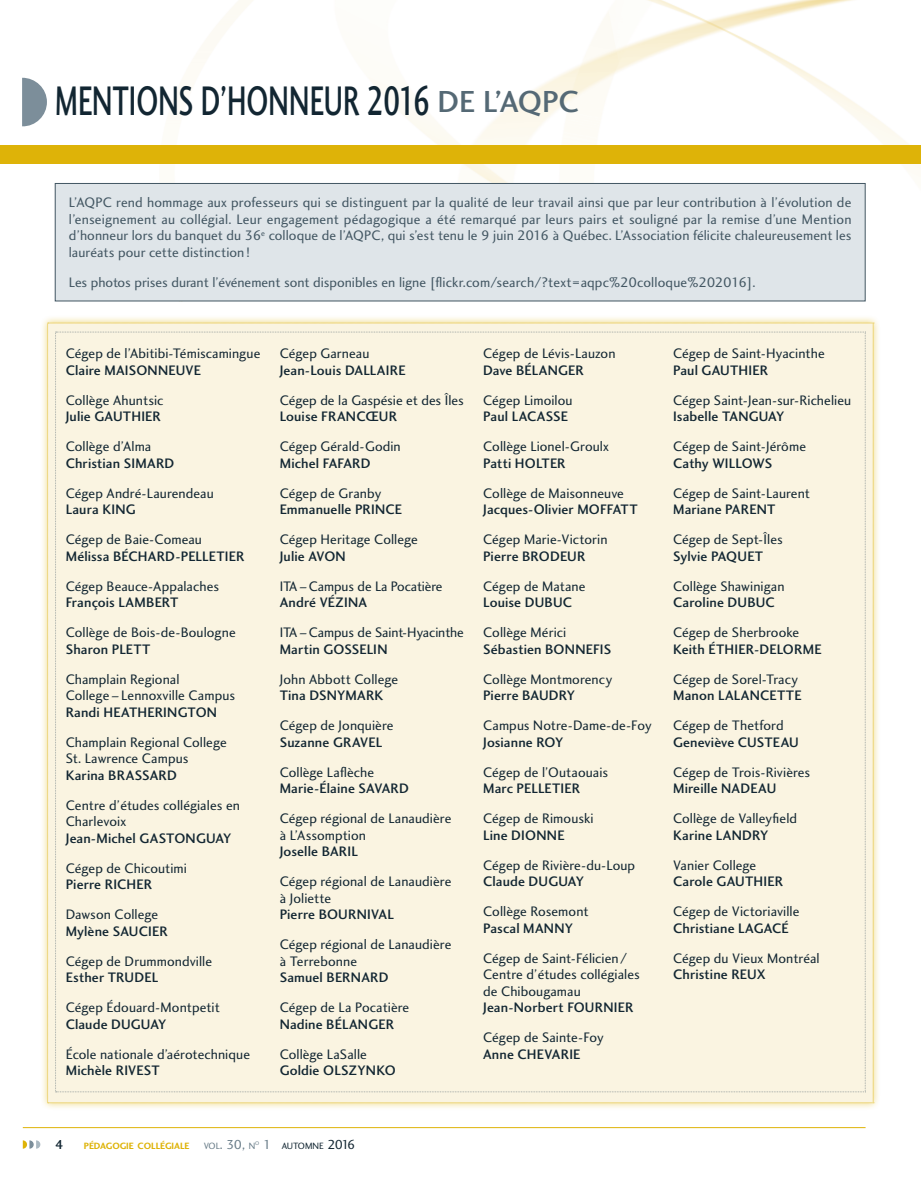
<style>
.page{position:relative;width:921px;height:1189px;background:#fff}
.page>*{position:absolute;margin:0;border:0;box-sizing:border-box;transform-origin:0 0}
.t1{font:42.75px "Charlotte Sans Medium Plain";color:#122632;scale:.67 1}
.t2{font:14.25px/16.5px "Charlotte Sans Book Plain";letter-spacing:.005em;color:#122632}
.t3{font:14.25px/16.5px "Charlotte Sans Book Plain";color:#425662;text-align:justify}
.t4{font:14.25px/16.5px "Charlotte Sans Medium Plain";letter-spacing:.01em;color:#122632}
.t5{font:13.5px "Charlotte Sans Medium Plain";color:#122632}
.t6{font:9.45px "Charlotte Sans Bold Plain";color:#deb308}
.t7{font:9.45px "Charlotte Sans Book Plain";color:#122632}
.t8{font:9.45px "Charlotte Sans Book Plain";color:#687c88}
.t9{font:5.55px "Charlotte Sans Book Plain";color:#687c88}
.s1{font-size:31.5px;color:#556975}
.s2{font-family:"Charlotte Sans Medium Plain"}
.s3{font-family:"Charlotte Sans Book Plain"}
.s4{font-size:13.5px}
.s5{font-size:13.5px;color:#687c88}
</style>
<div class="page">
<img style="left:0;top:0;width:921px;height:200px">
<div style="left:0;top:145px;width:921px;height:18px;background:#deb308"></div>
<hr style="left:23px;top:1127px;width:842px;height:1px;background:#deb308">
<svg style="left:23px;top:1140px;width:17px;height:9px"></svg>
<svg style="left:22px;top:78px;width:25px;height:49px"></svg>
<div style="left:40px;top:315px;width:840px;height:796px;background:#deb308;opacity:.88"></div>
<div style="left:55px;top:183px;width:810px;height:118px;background:#dfe5e9"></div>
<div style="left:55px;top:183px;width:810px;height:118px;border:1px solid #425662"></div>
<div style="left:47px;top:323px;width:827px;height:781px;background:#faf4e1"></div>
<p class="t1" style="left:55px;top:76px;width:783px">MENTIONS D’HONNEUR 2016 <span class="s1">DE L’AQPC</span></p>
<p class="t3" style="left:69px;top:194px;width:784px">L’AQPC rend hommage aux professeurs qui se distinguent par la qualité de leur travail ainsi que par leur contribution à l’évolution de l’enseignement au collégial. Leur engagement pédagogique a été remarqué par leurs pairs et souligné par la remise d’une Mention d’honneur lors du banquet du 36<sup>e</sup> colloque de l’AQPC, qui s’est tenu le 9 juin 2016 à Québec. L’Association félicite chaleureusement les lauréats pour cette distinction !</p>
<p class="t3" style="left:69px;top:274px;width:688px">Les photos prises durant l’événement sont disponibles en ligne [flickr.com/search/?text=aqpc%20colloque%202016].</p>
<p class="t2" style="left:66px;top:345px;width:196px">Cégep de l’Abitibi-Témiscamingue<br><span class="s2">Claire MAISONNEUVE</span></p>
<p class="t2" style="left:66px;top:392px;width:99px">Collège Ahuntsic<br><span class="s2">Julie GAUTHIER</span></p>
<p class="t4" style="left:66px;top:438px;width:110px"><span class="s3">Collège d’Alma<br></span>Christian SIMARD</p>
<p class="t2" style="left:66px;top:485px;width:149px">Cégep André-Laurendeau<br><span class="s2">Laura KING</span></p>
<p class="t4" style="left:66px;top:531px;width:180px"><span class="s3">Cégep de Baie-Comeau<br></span>Mélissa BÉCHARD-PELLETIER</p>
<p class="t2" style="left:66px;top:578px;width:155px">Cégep Beauce-Appalaches<br><span class="s2">François LAMBERT</span></p>
<p class="t2" style="left:66px;top:624px;width:171px">Collège de Bois-de-Boulogne<br><span class="s2">Sharon PLETT</span></p>
<p class="t2" style="left:66px;top:671px;width:171px">Champlain Regional<br>College–Lennoxville Campus<br><span class="s2">Randi HEATHERINGTON</span></p>
<p class="t2" style="left:66px;top:734px;width:162px">Champlain Regional College<br>St. Lawrence Campus<br><span class="s2">Karina BRASSARD</span></p>
<p class="t2" style="left:66px;top:797px;width:176px">Centre d’études collégiales en<br>Charlevoix<br><span class="s2">Jean-Michel GASTONGUAY</span></p>
<p class="t2" style="left:66px;top:860px;width:123px">Cégep de Chicoutimi<br><span class="s2">Pierre RICHER</span></p>
<p class="t2" style="left:66px;top:906px;width:103px">Dawson College<br><span class="s2">Mylène SAUCIER</span></p>
<p class="t2" style="left:66px;top:953px;width:148px">Cégep de Drummondville<br><span class="s2">Esther TRUDEL</span></p>
<p class="t2" style="left:66px;top:999px;width:156px">Cégep Édouard-Montpetit<br><span class="s2">Claude DUGUAY</span></p>
<p class="t2" style="left:66px;top:1046px;width:186px">École nationale d’aérotechnique<br><span class="s2">Michèle RIVEST</span></p>
<p class="t4" style="left:280px;top:345px;width:127px"><span class="s3">Cégep Garneau<br></span>Jean-Louis DALLAIRE</p>
<p class="t2" style="left:280px;top:392px;width:186px">Cégep de la Gaspésie et des Îles<br><span class="s2">Louise FRANCŒUR</span></p>
<p class="t2" style="left:280px;top:438px;width:122px">Cégep Gérald-Godin<br><span class="s2">Michel FAFARD</span></p>
<p class="t4" style="left:280px;top:485px;width:124px"><span class="s3">Cégep de Granby<br></span>Emmanuelle PRINCE</p>
<p class="t2" style="left:280px;top:531px;width:140px">Cégep Heritage College<br><span class="s2">Julie AVON</span></p>
<p class="t2" style="left:280px;top:578px;width:164px">ITA–Campus de La Pocatière<br><span class="s2">André VÉZINA</span></p>
<p class="t2" style="left:280px;top:624px;width:186px">ITA–Campus de Saint-Hyacinthe<br><span class="s2">Martin GOSSELIN</span></p>
<p class="t2" style="left:280px;top:671px;width:120px">John Abbott College<br><span class="s2">Tina DSNYMARK</span></p>
<p class="t2" style="left:280px;top:717px;width:115px">Cégep de Jonquière<br><span class="s2">Suzanne GRAVEL</span></p>
<p class="t4" style="left:280px;top:764px;width:131px"><span class="s3">Collège Laflèche<br></span>Marie-Élaine SAVARD</p>
<p class="t2" style="left:280px;top:810px;width:173px">Cégep régional de Lanaudière à L’Assomption<br><span class="s2">Joselle BARIL</span></p>
<p class="t2" style="left:280px;top:873px;width:173px">Cégep régional de Lanaudière à Joliette<br><span class="s2">Pierre BOURNIVAL</span></p>
<p class="t2" style="left:280px;top:936px;width:173px">Cégep régional de Lanaudière à Terrebonne<br><span class="s2">Samuel BERNARD</span></p>
<p class="t2" style="left:280px;top:999px;width:131px">Cégep de La Pocatière<br><span class="s2">Nadine BÉLANGER</span></p>
<p class="t2" style="left:280px;top:1046px;width:118px">Collège LaSalle<br><span class="s2">Goldie OLSZYNKO</span></p>
<p class="t2" style="left:483px;top:345px;width:134px">Cégep de Lévis-Lauzon<br><span class="s2">Dave BÉLANGER</span></p>
<p class="t2" style="left:483px;top:392px;width:91px">Cégep Limoilou<br><span class="s2">Paul LACASSE</span></p>
<p class="t2" style="left:483px;top:438px;width:127px">Collège Lionel-Groulx<br><span class="s2">Patti HOLTER</span></p>
<p class="t4" style="left:483px;top:485px;width:156px"><span class="s3">Collège de Maisonneuve<br></span>Jacques-Olivier MOFFATT</p>
<p class="t2" style="left:483px;top:531px;width:126px">Cégep Marie-Victorin<br><span class="s2">Pierre BRODEUR</span></p>
<p class="t2" style="left:483px;top:578px;width:104px">Cégep de Matane<br><span class="s2">Louise DUBUC</span></p>
<p class="t4" style="left:483px;top:624px;width:130px"><span class="s3">Collège Mérici<br></span>Sébastien BONNEFIS</p>
<p class="t2" style="left:483px;top:671px;width:131px">Collège Montmorency<br><span class="s2">Pierre BAUDRY</span></p>
<p class="t2" style="left:483px;top:717px;width:170px">Campus Notre-Dame-de-Foy<br><span class="s2">Josianne ROY</span></p>
<p class="t2" style="left:483px;top:764px;width:126px">Cégep de l’Outaouais<br><span class="s2">Marc PELLETIER</span></p>
<p class="t2" style="left:483px;top:810px;width:112px">Cégep de Rimouski<br><span class="s2">Line DIONNE</span></p>
<p class="t2" style="left:483px;top:857px;width:153px">Cégep de Rivière-du-Loup<br><span class="s2">Claude DUGUAY</span></p>
<p class="t2" style="left:483px;top:903px;width:107px">Collège Rosemont<br><span class="s2">Pascal MANNY</span></p>
<p class="t2" style="left:483px;top:950px;width:158px">Cégep de Saint-Félicien/<br>Centre d’études collégiales de Chibougamau<br><span class="s2">Jean-Norbert FOURNIER</span></p>
<p class="t2" style="left:483px;top:1029px;width:122px">Cégep de Sainte-Foy<br><span class="s2">Anne CHEVARIE</span></p>
<p class="t2" style="left:673px;top:345px;width:153px">Cégep de Saint-Hyacinthe<br><span class="s2">Paul GAUTHIER</span></p>
<p class="t2" style="left:673px;top:392px;width:180px">Cégep Saint-Jean-sur-Richelieu<br><span class="s2">Isabelle TANGUAY</span></p>
<p class="t2" style="left:673px;top:438px;width:134px">Cégep de Saint-Jérôme<br><span class="s2">Cathy WILLOWS</span></p>
<p class="t2" style="left:673px;top:485px;width:138px">Cégep de Saint-Laurent<br><span class="s2">Mariane PARENT</span></p>
<p class="t2" style="left:673px;top:531px;width:111px">Cégep de Sept-Îles<br><span class="s2">Sylvie PAQUET</span></p>
<p class="t2" style="left:673px;top:578px;width:113px">Collège Shawinigan<br><span class="s2">Caroline DUBUC</span></p>
<p class="t4" style="left:673px;top:624px;width:150px"><span class="s3">Cégep de Sherbrooke<br></span>Keith ÉTHIER-DELORME</p>
<p class="t2" style="left:673px;top:671px;width:130px">Cégep de Sorel-Tracy<br><span class="s2">Manon LALANCETTE</span></p>
<p class="t4" style="left:673px;top:717px;width:127px"><span class="s3">Cégep de Thetford<br></span>Geneviève CUSTEAU</p>
<p class="t2" style="left:673px;top:764px;width:139px">Cégep de Trois-Rivières<br><span class="s2">Mireille NADEAU</span></p>
<p class="t2" style="left:673px;top:810px;width:126px">Collège de Valleyfield<br><span class="s2">Karine LANDRY</span></p>
<p class="t4" style="left:673px;top:857px;width:111px"><span class="s3">Vanier College<br></span>Carole GAUTHIER</p>
<p class="t2" style="left:673px;top:903px;width:128px">Cégep de Victoriaville<br><span class="s2">Christiane LAGACÉ</span></p>
<p class="t2" style="left:673px;top:950px;width:148px">Cégep du Vieux Montréal<br><span class="s2">Christine REUX</span></p>
<p class="t5" style="left:55px;top:1136px;width:10px">4</p>
<p class="t6" style="left:84px;top:1140px;width:107px">PÉDAGOGIE COLLÉGIALE</p>
<p class="t8" style="left:204px;top:1140px;width:53px">VOL<span class="s4">. 30,</span> N</p>
<p class="t9" style="left:255px;top:1139px;width:6px">O</p>
<p class="t7" style="left:263px;top:1140px;width:94px"><span class="s5">1</span> AUTOMNE <span class="s4">2016</span></p>
</div>
